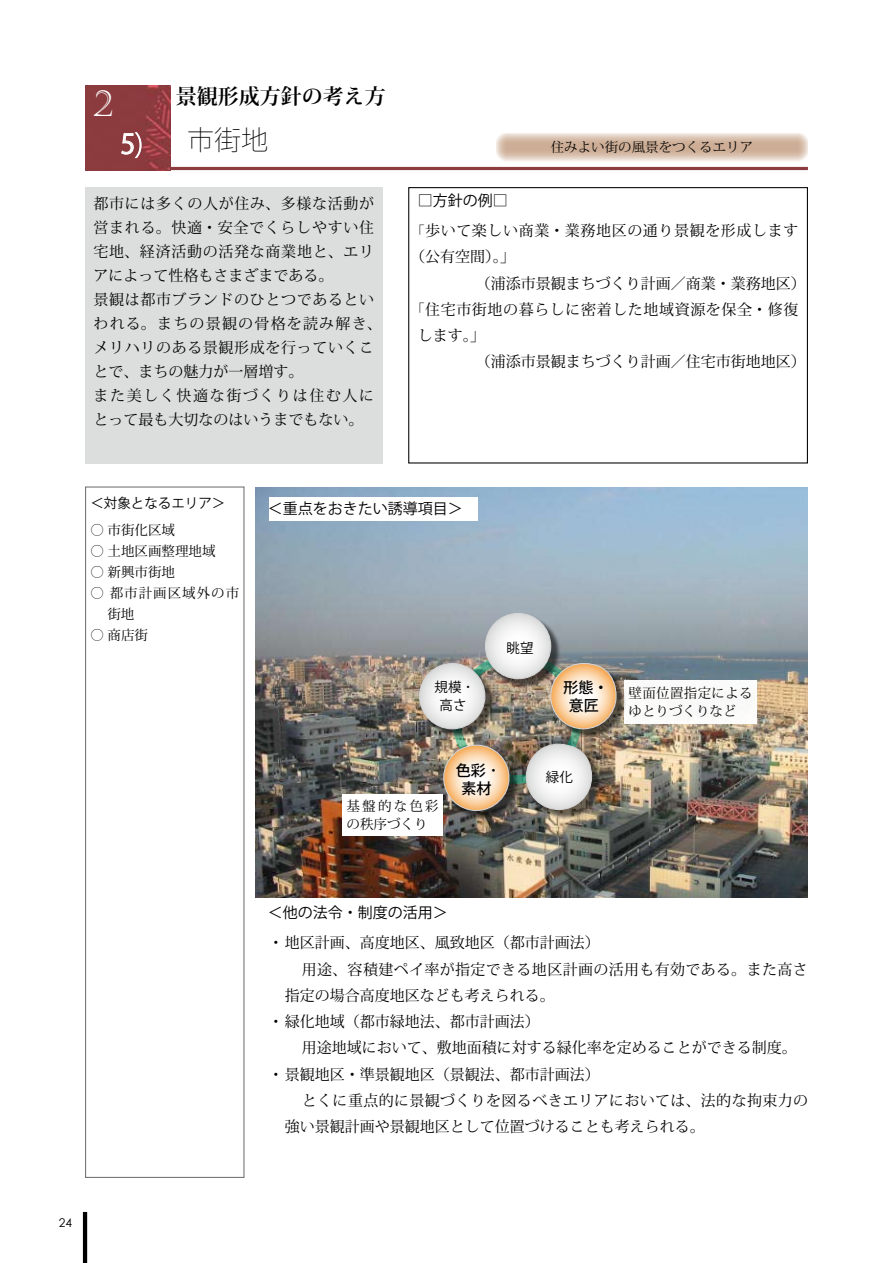
<style>
.page{position:relative;width:893px;height:1263px;background:#fff}
.page>*{position:absolute;margin:0;border:0;box-sizing:border-box;transform-origin:0 0}
.t1{font:36px "Castellar";color:#fff}
.t2{font:200 27px "Koz Go Pro";color:#000}
.t3{font:27px "Koz Go Std";color:#fff}
.t4{font:700 21px "Koz Min Std";color:#000}
.t5{font:15px/24px "Koz Min Pro";letter-spacing:.025em;color:#000}
.t6{font:15px "Koz Min Pro";color:#000}
.t7{font:15px "Koz Go Pro";color:#000}
.t8{font:500 15px/18px "Koz Go Pro";color:#000;text-align:center}
.t9{font:13.5px "Koz Min Pro";color:#000}
.t10{font:13.5px/18px "Koz Go Pro";color:#000;text-align:center}
.t11{font:13.5px/18px "Koz Min Pro";letter-spacing:.025em;color:#000}
.t12{font:13.5px/21px "Koz Min Pro";letter-spacing:.075em;color:#000}
.t13{font:13.5px/18px "Koz Min Pro";letter-spacing:.085em;color:#000}
.t14{font:12px "Century Gothic";color:#000}
.s1{font-weight:200}
.s2{font-size:13.5px}
</style>
<div class="page">
<hr style="left:83px;top:1214px;width:4px;height:47px;background:#000">
<img style="left:256px;top:488px;width:552px;height:409px">
<div style="left:270px;top:497px;width:208px;height:24px;background:#fff"></div>
<img style="left:85px;top:85px;width:85px;height:85px">
<svg style="left:121px;top:132px;width:21px;height:26px"></svg>
<div style="left:408px;top:187px;width:400px;height:276px;border:1px solid #000"></div>
<svg style="left:496px;top:133px;width:312px;height:28px;background:#dac2b1"></svg>
<hr style="left:170px;top:167px;width:638px;height:3px;background:#8c3c3f">
<div style="left:85px;top:187px;width:298px;height:276px;background:#dcdddd"></div>
<div style="left:624px;top:680px;width:133px;height:44px;background:#fff"></div>
<div style="left:487px;top:615px;width:74px;height:74px;background:#000;opacity:.57"></div>
<svg style="left:485px;top:613px;width:66px;height:66px"></svg>
<div style="left:485px;top:613px;width:66px;height:66px;border:1px solid #fff;border-radius:50%"></div>
<div style="left:552px;top:665px;width:75px;height:74px;background:#000;opacity:.57"></div>
<svg style="left:551px;top:663px;width:65px;height:66px;background:#fad8b1"></svg>
<div style="left:550px;top:663px;width:67px;height:66px;border:1px solid #fff;border-radius:50%"></div>
<div style="left:528px;top:746px;width:74px;height:74px;background:#000;opacity:.57"></div>
<svg style="left:525px;top:742px;width:68px;height:68px"></svg>
<div style="left:445px;top:747px;width:75px;height:74px;background:#000;opacity:.57"></div>
<svg style="left:444px;top:745px;width:65px;height:65px;background:#fad8b2"></svg>
<div style="left:443px;top:745px;width:67px;height:66px;border:1px solid #fff;border-radius:50%"></div>
<div style="left:421px;top:665px;width:75px;height:74px;background:#000;opacity:.57"></div>
<svg style="left:420px;top:663px;width:65px;height:66px"></svg>
<div style="left:419px;top:663px;width:66px;height:66px;border:1px solid #fff;border-radius:50%"></div>
<div style="left:85px;top:486px;width:159px;height:692px;border:1px solid #727172"></div>
<div style="left:342px;top:794px;width:101px;height:42px;background:#fff"></div>
<h1 class="t1" style="left:94px;top:83px;width:21px">2</h1>
<h2 class="t3" style="left:120px;top:127px;width:24px">5<span class="s1">)</span></h2>
<h3 class="t4" style="left:176px;top:82px;width:211px">景観形成方針の考え方</h3>
<h2 class="t2" style="left:187px;top:122px;width:82px">市街地</h2>
<p class="t5" style="left:94px;top:191px;width:290px">都市には多くの人が住み、多様な活動が営まれる。快適・安全でくらしやすい住宅地、経済活動の活発な商業地と、エリアによって性格もさまざまである。<br>景観は都市ブランドのひとつであるといわれる。まちの景観の骨格を読み解き、メリハリのある景観形成を行っていくことで、まちの魅力が一層増す。<br>また美しく快適な街づくりは住む人にとって最も大切なのはいうまでもない。</p>
<p class="t9" style="left:551px;top:138px;width:204px">住みよい街の風景をつくるエリア</p>
<p class="t7" style="left:418px;top:190px;width:91px">□方針の例□</p>
<p class="t5" style="left:411px;top:218px;width:389px"><span class="s2">「</span>歩いて楽しい商業・業務地区の通り景観を形成します</p>
<p class="t5" style="left:410px;top:244px;width:106px">（公有空間）。」</p>
<p class="t6" style="left:476px;top:272px;width:331px">（浦添市景観まちづくり計画／商業・業務地区）</p>
<p class="t5" style="left:411px;top:297px;width:389px"><span class="s2">「</span>住宅市街地の暮らしに密着した地域資源を保全・修復</p>
<p class="t5" style="left:418px;top:323px;width:69px">します。」</p>
<p class="t6" style="left:476px;top:351px;width:331px">（浦添市景観まちづくり計画／住宅市街地地区）</p>
<p class="t10" style="left:90px;top:494px;width:137px">＜対象となるエリア＞</p>
<p class="t9" style="left:90px;top:520px;width:86px">○ 市街化区域</p>
<p class="t9" style="left:90px;top:541px;width:127px">○ 土地区画整理地域</p>
<p class="t9" style="left:90px;top:562px;width:86px">○ 新興市街地</p>
<p class="t12" style="left:107px;top:582px;width:133px;text-indent:-17px">○ 都市計画区域外の市街地</p>
<p class="t9" style="left:90px;top:625px;width:59px">○ 商店街</p>
<p class="t7" style="left:268px;top:499px;width:196px">＜重点をおきたい誘導項目＞</p>
<p class="t10" style="left:507px;top:639px;width:28px">眺望</p>
<p class="t10" style="left:435px;top:678px;width:39px">規模･高さ</p>
<p class="t8" style="left:563px;top:679px;width:46px">形態・意匠</p>
<p class="t13" style="left:347px;top:796px;width:94px">基盤的な色彩の秩序づくり</p>
<p class="t8" style="left:456px;top:762px;width:43px">色彩･</p>
<p class="t10" style="left:546px;top:768px;width:28px">緑化</p>
<p class="t8" style="left:462px;top:780px;width:31px">素材</p>
<p class="t11" style="left:628px;top:684px;width:126px">壁面位置指定によるゆとりづくりなど</p>
<p class="t7" style="left:268px;top:902px;width:181px">＜他の法令・制度の活用＞</p>
<p class="t6" style="left:268px;top:932px;width:333px">・地区計画、高度地区、風致地区（都市計画法）</p>
<p class="t5" style="left:302px;top:956px;width:507px">用途、容積建ペイ率が指定できる地区計画の活用も有効である。また高さ</p>
<p class="t6" style="left:285px;top:985px;width:271px">指定の場合高度地区なども考えられる。</p>
<p class="t6" style="left:268px;top:1011px;width:273px">・緑化地域（都市緑地法、都市計画法）</p>
<p class="t6" style="left:302px;top:1037px;width:496px">用途地域において、敷地面積に対する緑化率を定めることができる制度。</p>
<p class="t6" style="left:268px;top:1063px;width:333px">・景観地区・準景観地区（景観法、都市計画法）</p>
<p class="t5" style="left:302px;top:1088px;width:508px">とくに重点的に景観づくりを図るべきエリアにおいては、法的な拘束力の</p>
<p class="t6" style="left:285px;top:1116px;width:421px">強い景観計画や景観地区として位置づけることも考えられる。</p>
<p class="t14" style="left:59px;top:1214px;width:8px">24</p>
</div>
